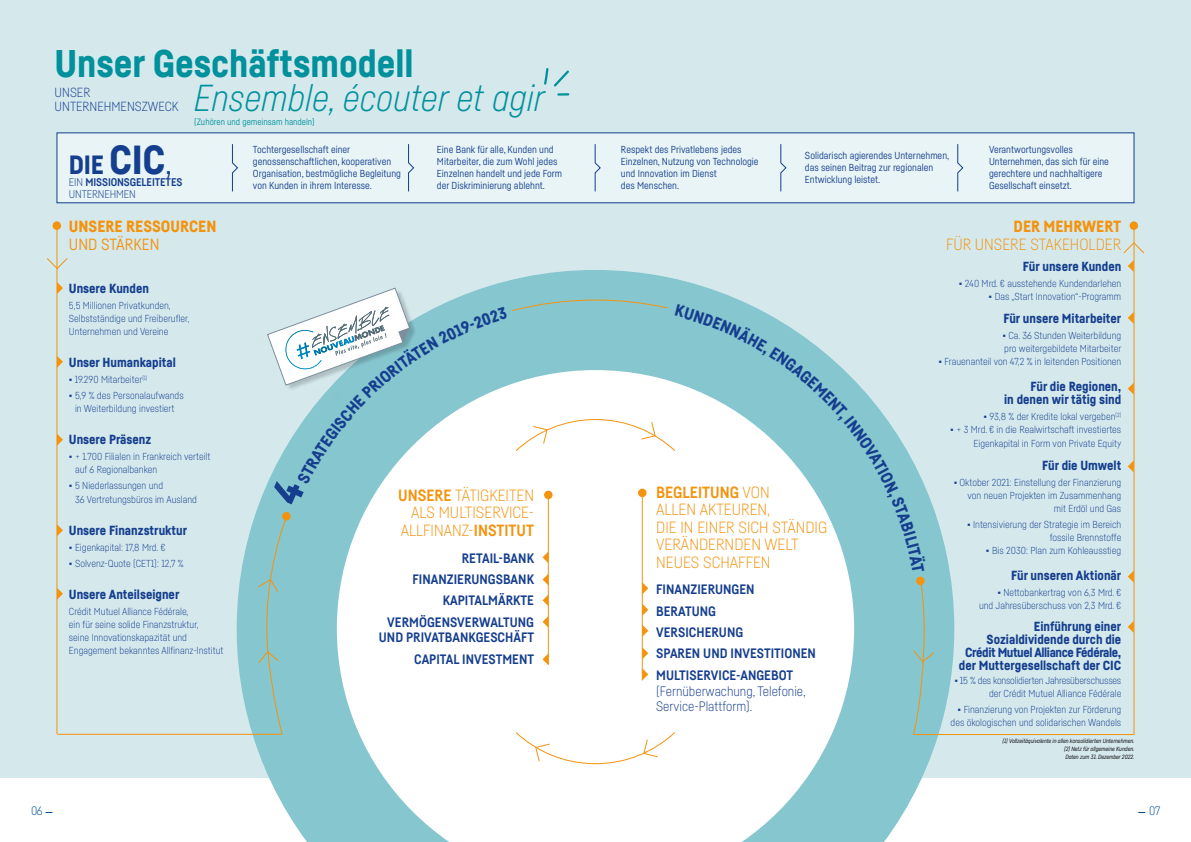
<style>
.page{position:relative;width:1191px;height:842px;background:#fff}
.page>*{position:absolute;margin:0;border:0;box-sizing:border-box;transform-origin:0 0}
.t1{font:900 38px "Fabrikat";color:#00919c}
.t2{font:italic 300 37px "Fabrikat";color:#00919c}
.t3{font:900 26px "Fabrikat";color:#153e8e}
.t4{font:300 16px/17.4px "Fabrikat";color:#f3930e}
.t5{font:900 16px "Fabrikat";color:#f3930e}
.t6{font:16px "Fabrikat";color:#f3930e}
.t7{font:700 13.4px/21.3px "Fabrikat";color:#153e8e;text-align:right}
.t8{font:300 13.4px/15.7px "Fabrikat";color:#153e8e}
.t9{font:900 13px/13.2px "Fabrikat";color:#153e8e;text-align:right}
.t10{font:300 13px/14px "Fabrikat";color:#153e8e}
.t11{font:300 12px "Fabrikat";color:#004b99}
.t12{font:700 11px/12px "Fabrikat";letter-spacing:-.01em;color:#153e8e}
.t13{font:300 10px/13.2px "Fabrikat";color:#153e8e}
.t14{font:10px/12px "Fabrikat";color:#153e8e}
.t15{font:300 10px/13.2px "Fabrikat";letter-spacing:-.02em;color:#153e8e;text-align:right}
.t16{font:9px "Fabrikat";color:#00919c}
.t17{font:italic 6px/8px "Fabrikat";letter-spacing:-.005em;color:#000;text-align:justify}
.s1{font-size:40px}
.s2{font-weight:300;font-size:40px}
.s3{font-weight:300}
.s4{font-weight:900}
.s5{font-weight:700}
</style>
<div class="page">
<div style="left:0;top:0;width:1191px;height:777px;background:#d5e9ed"></div>
<svg style="left:237px;top:270px;width:717px;height:572px"></svg>
<svg style="left:337px;top:764px;width:517px;height:78px"></svg>
<hr style="left:57px;top:734px;width:225px;height:1px;background:#f3930e">
<hr style="left:913px;top:734px;width:221px;height:1px;background:#f3930e">
<img style="left:248px;top:274px;width:184px;height:129px">
<div style="left:57px;top:133px;width:1077px;height:70px;background:#e8f4f5"></div>
<svg style="left:232px;top:144px;width:6px;height:48px"></svg>
<svg style="left:408px;top:144px;width:6px;height:48px"></svg>
<svg style="left:594px;top:144px;width:7px;height:48px"></svg>
<svg style="left:780px;top:144px;width:6px;height:48px"></svg>
<svg style="left:957px;top:144px;width:6px;height:48px"></svg>
<hr style="left:57px;top:226px;width:1px;height:508px;background:#f3930e">
<svg style="left:57px;top:282px;width:6px;height:12px"></svg>
<svg style="left:57px;top:356px;width:6px;height:12px"></svg>
<svg style="left:57px;top:434px;width:6px;height:12px"></svg>
<svg style="left:57px;top:524px;width:6px;height:12px"></svg>
<svg style="left:57px;top:588px;width:6px;height:12px"></svg>
<div style="left:53px;top:221px;width:8px;height:9px;background:#f3930e;border-radius:50%"></div>
<svg style="left:47px;top:258px;width:21px;height:11px"></svg>
<hr style="left:1133px;top:226px;width:1px;height:508px;background:#f3930e">
<svg style="left:1128px;top:261px;width:5px;height:10px"></svg>
<svg style="left:1127px;top:312px;width:6px;height:11px"></svg>
<svg style="left:1127px;top:383px;width:6px;height:11px"></svg>
<svg style="left:1127px;top:461px;width:6px;height:11px"></svg>
<svg style="left:1127px;top:571px;width:6px;height:11px"></svg>
<svg style="left:1128px;top:621px;width:5px;height:11px"></svg>
<div style="left:1129px;top:221px;width:9px;height:9px;background:#f3930e;border-radius:50%"></div>
<svg style="left:1123px;top:242px;width:21px;height:12px"></svg>
<svg style="left:544px;top:68px;width:4px;height:17px"></svg>
<svg style="left:554px;top:70px;width:15px;height:17px"></svg>
<svg style="left:557px;top:93px;width:12px;height:3px"></svg>
<svg style="left:258px;top:288px;width:676px;height:476px"></svg>
<h1 class="t1" style="left:55px;top:40px;width:361px">Unser Geschäftsmodell</h1>
<h3 class="t10" style="left:55px;top:85px;width:125px">UNSER<br>UNTERNEHMENSZWECK</h3>
<h2 class="t2" style="left:194px;top:76px;width:352px">Ensemble, écouter et agir</h2>
<p class="t16" style="left:194px;top:117px;width:122px">(Zuhören und gemeinsam handeln)</p>
<h3 class="t3" style="left:69px;top:149px;width:105px">DIE <span class="s1">CIC</span><span class="s2">,</span></h3>
<p class="t12" style="left:69px;top:176px;width:115px"><span class="s3">EIN</span> MISSIONSGELEITETES<br><span class="s3">UNTERNEHMEN</span></p>
<p class="t14" style="left:253px;top:143px;width:150px">Tochtergesellschaft einer genossenschaftlichen, kooperativen Organisation, bestmögliche Begleitung von Kunden in ihrem Interesse.</p>
<p class="t14" style="left:437px;top:143px;width:127px">Eine Bank für alle, Kunden und<br>Mitarbeiter, die zum Wohl jedes<br>Einzelnen handelt und jede Form der Diskriminierung ablehnt.</p>
<p class="t14" style="left:621px;top:143px;width:139px">Respekt des Privatlebens jedes<br>Einzelnen, Nutzung von Technologie und Innovation im Dienst<br>des Menschen.</p>
<p class="t14" style="left:805px;top:149px;width:146px">Solidarisch agierendes Unternehmen, das seinen Beitrag zur regionalen<br>Entwicklung leistet.</p>
<p class="t14" style="left:989px;top:143px;width:121px">Verantwortungsvolles<br>Unternehmen, das sich für eine gerechtere und nachhaltigere<br>Gesellschaft einsetzt.</p>
<h3 class="t5" style="left:69px;top:216px;width:149px">UNSERE RESSOURCEN</h3>
<h3 class="t6" style="left:69px;top:234px;width:92px">UND STÄRKEN</h3>
<h3 class="t9" style="left:69px;top:281px;width:81px">Unsere Kunden</h3>
<p class="t13" style="left:69px;top:298px;width:122px">5,5 Millionen Privatkunden,<br>Selbstständige und Freiberufler,<br>Unternehmen und Vereine</p>
<h3 class="t9" style="left:69px;top:355px;width:108px">Unser Humankapital</h3>
<p class="t13" style="left:69px;top:373px;width:80px"><span class="s4">•</span> 19.290 Mitarbeiter<sup>(1)</sup></p>
<p class="t13" style="left:69px;top:389px;width:116px;text-align:center"><span class="s4">•</span> 5,9 % des Personalaufwands in Weiterbildung investiert</p>
<h3 class="t9" style="left:69px;top:433px;width:84px">Unsere Präsenz</h3>
<p class="t13" style="left:75px;top:450px;width:137px;text-indent:-6px"><span class="s4">•</span> + 1.700 Filialen in Frankreich verteilt auf 6 Regionalbanken</p>
<p class="t13" style="left:75px;top:479px;width:123px;text-indent:-6px"><span class="s4">•</span> 5 Niederlassungen und<br>36 Vertretungsbüros im Ausland</p>
<h3 class="t9" style="left:69px;top:523px;width:120px">Unsere Finanzstruktur</h3>
<p class="t13" style="left:69px;top:540px;width:98px"><span class="s4">•</span> Eigenkapital: 17,8 Mrd. €</p>
<p class="t13" style="left:69px;top:556px;width:116px"><span class="s4">•</span> Solvenz-Quote (CET1): 12,7 %</p>
<h3 class="t9" style="left:69px;top:587px;width:112px">Unsere Anteilseigner</h3>
<p class="t13" style="left:69px;top:604px;width:156px">Crédit Mutuel Alliance Fédérale,<br>ein für seine solide Finanzstruktur,<br>seine Innovationskapazität und Engagement bekanntes Allfinanz-Institut</p>
<h3 class="t4" style="left:398px;top:486px;width:137px;text-align:right"><span class="s5">UNSERE</span> TÄTIGKEITEN<br>ALS MULTISERVICE-<br>ALLFINANZ-<span class="s5">INSTITUT</span></h3>
<h3 class="t7" style="left:387px;top:547px;width:148px">RETAIL-BANK<br>FINANZIERUNGSBANK<br>KAPITALMÄRKTE<br>VERMÖGENSVERWALTUNG</h3>
<h3 class="t7" style="left:379px;top:627px;width:157px">UND PRIVATBANKGESCHÄFT<br>CAPITAL INVESTMENT</h3>
<h3 class="t4" style="left:656px;top:483px;width:172px"><span class="s5">BEGLEITUNG</span> VON<br>ALLEN AKTEUREN,<br>DIE IN EINER SICH STÄNDIG<br>VERÄNDERNDEN WELT<br>NEUES SCHAFFEN</h3>
<h3 class="t7" style="left:656px;top:579px;width:161px;text-align:left">FINANZIERUNGEN<br>BERATUNG<br>VERSICHERUNG<br>SPAREN UND INVESTITIONEN<br>MULTISERVICE-ANGEBOT</h3>
<h3 class="t8" style="left:656px;top:683px;width:151px">(Fernüberwachung, Telefonie,<br>Service-Plattform).</h3>
<h3 class="t5" style="left:1013px;top:216px;width:109px">DER MEHRWERT</h3>
<h3 class="t4" style="left:946px;top:235px;width:177px">FÜR UNSERE STAKEHOLDER</h3>
<h3 class="t9" style="left:1023px;top:259px;width:100px">Für unsere Kunden</h3>
<p class="t13" style="left:959px;top:276px;width:164px"><span class="s4">•</span> 240 Mrd. € ausstehende Kundendarlehen</p>
<p class="t13" style="left:988px;top:289px;width:134px"><span class="s4">•</span> Das „Start Innovation“-Programm</p>
<h3 class="t9" style="left:1003px;top:311px;width:119px">Für unsere Mitarbeiter</h3>
<p class="t13" style="left:1002px;top:328px;width:120px"><span class="s4">•</span> Ca. 36 Stunden Weiterbildung pro weitergebildete Mitarbeiter</p>
<p class="t13" style="left:938px;top:355px;width:184px"><span class="s4">•</span> Frauenanteil von 47,2 % in leitenden Positionen</p>
<h3 class="t9" style="left:1004px;top:379px;width:119px">Für die Regionen,<br>in denen wir tätig sind</h3>
<p class="t13" style="left:983px;top:410px;width:139px"><span class="s4">•</span> 93,8 % der Kredite lokal vergeben<sup>(2)</sup></p>
<p class="t13" style="left:950px;top:423px;width:172px;text-align:right"><span class="s4">•</span> + 3 Mrd. € in die Realwirtschaft investiertes<br>Eigenkapital in Form von Private Equity</p>
<h3 class="t9" style="left:1042px;top:458px;width:81px">Für die Umwelt</h3>
<p class="t13" style="left:953px;top:475px;width:169px;text-align:right"><span class="s4">•</span> Oktober 2021: Einstellung der Finanzierung von neuen Projekten im Zusammenhang mit Erdöl und Gas</p>
<p class="t13" style="left:967px;top:517px;width:156px;text-align:right"><span class="s4">•</span> Intensivierung der Strategie im Bereich fossile Brennstoffe</p>
<p class="t13" style="left:986px;top:544px;width:137px"><span class="s4">•</span> Bis 2030: Plan zum Kohleausstieg</p>
<h3 class="t9" style="left:1011px;top:569px;width:112px">Für unseren Aktionär</h3>
<p class="t13" style="left:979px;top:586px;width:144px;text-align:right"><span class="s4">•</span> Nettobankertrag von 6,3 Mrd. €<br>und Jahresüberschuss von 2,3 Mrd. €</p>
<h3 class="t9" style="left:959px;top:619px;width:164px">Einführung einer<br>Sozialdividende durch die<br>Crédit Mutuel Alliance Fédérale, der Muttergesellschaft der CIC</h3>
<p class="t15" style="left:954px;top:673px;width:168px"><span class="s4">•</span> 15 % des konsolidierten Jahresüberschusses der Crédit Mutuel Alliance Fédérale</p>
<p class="t13" style="left:950px;top:702px;width:172px;text-align:right"><span class="s4">•</span> Finanzierung von Projekten zur Förderung des ökologischen und solidarischen Wandels</p>
<p class="t17" style="left:1064px;top:737px;width:72px;text-indent:-62px">(1) Vollzeitäquivalente in allen konsolidierten Unternehmen. (2) Netz für allgemeine Kunden.<br>Daten zum 31. Dezember 2022.</p>
<p class="t11" style="left:31px;top:804px;width:13px">06</p>
<p class="t11" style="left:1149px;top:804px;width:12px">07</p>
</div>
